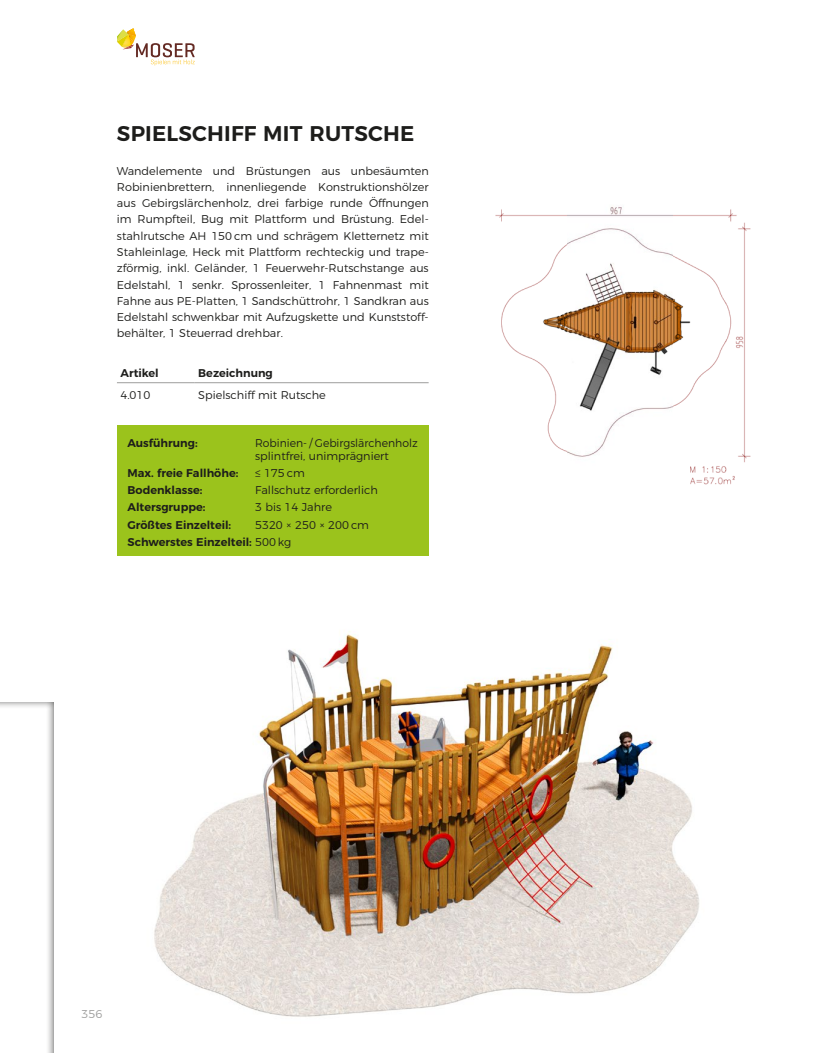
<style>
.page{position:relative;width:815px;height:1053px;background:#fff}
.page>*{position:absolute;margin:0;border:0;box-sizing:border-box;transform-origin:0 0}
.t1{font:600 21.25px "Montserrat";letter-spacing:.01em;color:#1d1d1b}
.t2{font:300 11.25px/16.2px "Montserrat";color:#1d1d1b;text-align:justify}
.t3{font:600 11.25px/17px "Montserrat";color:#1d1d1b}
.t4{font:300 11.25px/13.5px "Montserrat";color:#1d1d1b;scale:.96 1}
.t5{font:300 11.25px "Montserrat";color:#9d9d9c}
.s1{font-weight:300}
</style>
<div class="page">
<img style="left:495px;top:207px;width:256px;height:278px">
<img style="left:154px;top:631px;width:546px;height:386px">
<hr style="left:117px;top:382px;width:78px;height:1px;background:#9d9d9c">
<hr style="left:195px;top:382px;width:234px;height:1px;background:#9d9d9c">
<div style="left:117px;top:425px;width:312px;height:131px;background:#9bc31c"></div>
<svg style="left:117px;top:28px;width:78px;height:38px"></svg>
<div style="left:0;top:692px;width:65px;height:360px;background:#1d1d1b;opacity:.75"></div>
<h1 class="t1" style="left:117px;top:116px;width:299px">SPIELSCHIFF MIT RUTSCHE</h1>
<p class="t2" style="left:117px;top:162px;width:313px">Wandelemente und Brüstungen aus unbesäumten Robinienbrettern, innenliegende Konstruktionshölzer aus Gebirgslärchenholz, drei farbige runde Öffnungen im Rumpfteil, Bug mit Plattform und Brüstung. Edel&shy;stahlrutsche AH 150 cm und schrägem Kletternetz mit Stahleinlage, Heck mit Plattform rechteckig und trape&shy;zförmig, inkl. Geländer, 1 Feuerwehr-Rutschstange aus Edelstahl, 1 senkr. Sprossenleiter, 1 Fahnenmast mit Fahne aus PE-Platten, 1 Sandschüttrohr, 1 Sandkran aus Edelstahl schwenkbar mit Aufzugskette und Kunststoff&shy;behälter, 1 Steuerrad drehbar.</p>
<p class="t3" style="left:120px;top:364px;width:40px">Artikel</p>
<p class="t3" style="left:198px;top:364px;width:76px">Bezeichnung</p>
<p class="t2" style="left:120px;top:386px;width:32px">4.010</p>
<p class="t2" style="left:198px;top:386px;width:129px">Spielschiff mit Rutsche</p>
<p class="t3" style="left:128px;top:433px;width:72px">Ausführung:</p>
<p class="t4" style="left:255px;top:435px;width:171px">Robinien- / Gebirgslärchenholz splintfrei, unimprägniert</p>
<p class="t3" style="left:128px;top:464px;width:112px">Max. freie Fallhöhe:</p>
<p class="t2" style="left:255px;top:464px;width:51px">≤ 175 cm</p>
<p class="t3" style="left:128px;top:481px;width:76px">Bodenklasse:</p>
<p class="t2" style="left:255px;top:481px;width:124px">Fallschutz erforderlich</p>
<p class="t3" style="left:128px;top:498px;width:79px">Altersgruppe:</p>
<p class="t2" style="left:255px;top:498px;width:78px">3 bis 14 Jahre</p>
<p class="t3" style="left:128px;top:515px;width:105px">Größtes Einzelteil:</p>
<p class="t3" style="left:128px;top:515px;width:243px;text-indent:128px"><span class="s1">5320 × 250 × 200 cm<br></span>Schwerstes Einzelteil: <span class="s1">500 kg</span></p>
<p class="t5" style="left:81px;top:1004px;width:22px">356</p>
</div>
